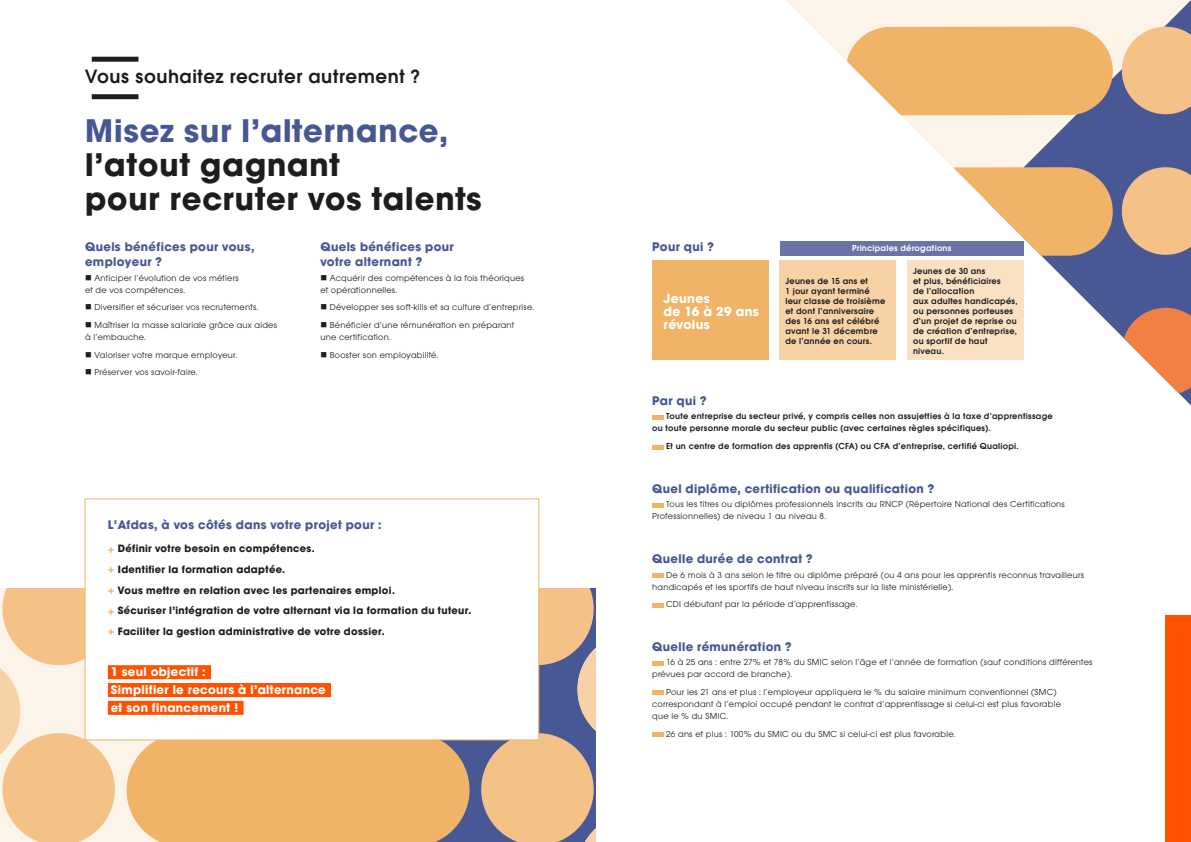
<style>
.page{position:relative;width:1191px;height:842px;background:#fff}
.page>*{position:absolute;margin:0;border:0;box-sizing:border-box;transform-origin:0 0}
.t1{font:700 34px/34px "Avalon";letter-spacing:.025em;color:#1d1d1b}
.t2{font:700 34px "Avalon";letter-spacing:.025em;color:#475793}
.t3{font:600 20px "Avalon";letter-spacing:.025em;color:#1d1d1b}
.t4{font:700 13.7px/13px "Avalon";letter-spacing:.025em;color:#fff}
.t5{font:700 13px/15px "Avalon";letter-spacing:.025em;color:#475793}
.t6{font:700 13px/17.8px "Avalon";letter-spacing:.025em;color:#fff}
.t7{font:700 11px/20.7px "Avalon";letter-spacing:.025em;color:#1d1d1b}
.t8{font:9px/12px "Avalon";letter-spacing:.025em;color:#1d1d1b}
.t9{font:600 9px/10px "Avalon";letter-spacing:.025em;color:#1d1d1b}
.t10{font:600 9px "Avalon";letter-spacing:.025em;color:#fff}
.s1{font-size:12px;color:#f0b368}
</style>
<div class="page">
<hr style="left:652px;top:415px;width:11px;height:4px;background:#f0b368">
<hr style="left:652px;top:445px;width:11px;height:4px;background:#f0b368">
<hr style="left:652px;top:503px;width:11px;height:4px;background:#f0b368">
<hr style="left:652px;top:573px;width:11px;height:4px;background:#f0b368">
<hr style="left:652px;top:603px;width:11px;height:4px;background:#f0b368">
<hr style="left:652px;top:661px;width:11px;height:4px;background:#f0b368">
<hr style="left:652px;top:691px;width:11px;height:4px;background:#f0b368">
<div style="left:652px;top:732px;width:11px;height:5px;background:#f0b368"></div>
<div style="left:1165px;top:615px;width:26px;height:227px;background:#ff5200"></div>
<svg style="left:475px;top:588px;width:120px;height:254px;background:#bea28c"></svg>
<svg style="left:0;top:588px;width:121px;height:254px;background:#f7d3a9"></svg>
<div style="left:127px;top:740px;width:342px;height:102px;background:#f0b368"></div>
<div style="left:85px;top:499px;width:454px;height:241px;background:#fff"></div>
<div style="left:108px;top:665px;width:103px;height:14px;background:#ff5200"></div>
<div style="left:108px;top:683px;width:223px;height:14px;background:#ff5200"></div>
<div style="left:108px;top:701px;width:135px;height:14px;background:#ff5200"></div>
<svg style="left:785px;top:0;width:406px;height:405px"></svg>
<svg style="left:1117px;top:22px;width:74px;height:97px;background:#d7b695"></svg>
<svg style="left:785px;top:22px;width:56px;height:97px"></svg>
<div style="left:845px;top:27px;width:267px;height:88px;background:#f0b368;border-radius:44px"></div>
<svg style="left:1117px;top:163px;width:74px;height:96px;background:#c3a48a"></svg>
<svg style="left:785px;top:163px;width:56px;height:96px"></svg>
<svg style="left:845px;top:167px;width:267px;height:89px"></svg>
<svg style="left:1117px;top:303px;width:74px;height:97px"></svg>
<svg style="left:785px;top:360px;width:56px;height:40px"></svg>
<div style="left:845px;top:308px;width:267px;height:88px;background:#fff;border-radius:44px"></div>
<div style="left:652px;top:261px;width:116px;height:99px;background:#f0b368"></div>
<div style="left:907px;top:261px;width:116px;height:99px;background:#fae1c4"></div>
<div style="left:780px;top:261px;width:116px;height:99px;background:#f7d2a6"></div>
<div style="left:780px;top:241px;width:243px;height:14px;background:#6c73a7"></div>
<div style="left:92px;top:57px;width:46px;height:5px;background:#1d1d1b"></div>
<div style="left:92px;top:94px;width:46px;height:5px;background:#1d1d1b"></div>
<h2 class="t3" style="left:85px;top:65px;width:336px">Vous souhaitez recruter autrement ?</h2>
<h1 class="t2" style="left:85px;top:110px;width:364px">Misez sur l’alternance,</h1>
<h1 class="t1" style="left:85px;top:147px;width:398px">l’atout gagnant<br>pour recruter vos talents</h1>
<h3 class="t5" style="left:85px;top:239px;width:171px">Quels bénéfices pour vous, employeur ?</h3>
<p class="t8" style="left:85px;top:272px;width:155px">■ Anticiper l’évolution de vos métiers et de vos compétences.</p>
<p class="t8" style="left:85px;top:301px;width:175px">■ Diversifier et sécuriser vos recrutements.</p>
<p class="t8" style="left:85px;top:319px;width:193px">■ Maîtriser la masse salariale grâce aux aides à l’embauche.</p>
<p class="t8" style="left:85px;top:349px;width:154px">■ Valoriser votre marque employeur.</p>
<p class="t8" style="left:85px;top:366px;width:114px">■ Préserver vos savoir-faire.</p>
<h3 class="t5" style="left:320px;top:239px;width:135px">Quels bénéfices pour votre alternant ?</h3>
<p class="t8" style="left:320px;top:272px;width:205px">■ Acquérir des compétences à la fois théoriques et opérationnelles.</p>
<p class="t8" style="left:320px;top:301px;width:215px">■ Développer ses soft-kills et sa culture d’entreprise.</p>
<p class="t8" style="left:320px;top:319px;width:195px">■ Bénéficier d’une rémunération en préparant une certification.</p>
<p class="t8" style="left:320px;top:349px;width:119px">■ Booster son employabilité.</p>
<h3 class="t5" style="left:108px;top:517px;width:275px">L’Afdas, à vos côtés dans votre projet pour :</h3>
<p class="t7" style="left:108px;top:538px;width:365px"><span class="s1">+</span> Définir votre besoin en compétences.<br><span class="s1">+</span> Identifier la formation adaptée.<br><span class="s1">+</span> Vous mettre en relation avec les partenaires emploi.<br><span class="s1">+</span> Sécuriser l’intégration de votre alternant via la formation du tuteur. <span class="s1">+</span> Faciliter la gestion administrative de votre dossier.</p>
<h3 class="t6" style="left:111px;top:663px;width:216px">1 seul objectif :<br>Simplifier le recours à l’alternance et son financement !</h3>
<h3 class="t5" style="left:652px;top:239px;width:63px">Pour qui ?</h3>
<h3 class="t4" style="left:663px;top:291px;width:97px">Jeunes<br>de 16 à 29 ans révolus</h3>
<p class="t10" style="left:852px;top:243px;width:101px">Principales dérogations</p>
<p class="t9" style="left:785px;top:276px;width:101px">Jeunes de 15 ans et<br>1 jour ayant terminé leur classe de troisième et dont l’anniversaire des 16 ans est célébré avant le 31 décembre de l’année en cours.</p>
<p class="t9" style="left:913px;top:266px;width:106px">Jeunes de 30 ans<br>et plus, bénéficiaires<br>de l’allocation<br>aux adultes handicapés, ou personnes porteuses d’un projet de reprise ou de création d’entreprise, ou sportif de haut niveau.</p>
<h3 class="t5" style="left:652px;top:393px;width:56px">Par qui ?</h3>
<p class="t9" style="left:652px;top:410px;width:402px;line-height:12px;text-indent:14px">Toute entreprise du secteur privé, y compris celles non assujetties à la taxe d’apprentissage ou toute personne morale du secteur public (avec certaines règles spécifiques).</p>
<p class="t9" style="left:666px;top:441px;width:354px">Et un centre de formation des apprentis (CFA) ou CFA d’entreprise, certifié Qualiopi.</p>
<h3 class="t5" style="left:652px;top:480px;width:284px">Quel diplôme, certification ou qualification ?</h3>
<p class="t8" style="left:652px;top:498px;width:414px;text-indent:14px">Tous les titres ou diplômes professionnels inscrits au RNCP (Répertoire National des Certifications<br>Professionnelles) de niveau 1 au niveau 8.</p>
<h3 class="t5" style="left:652px;top:551px;width:162px">Quelle durée de contrat ?</h3>
<p class="t8" style="left:652px;top:568px;width:433px;text-indent:14px">De 6 mois à 3 ans selon le titre ou diplôme préparé (ou 4 ans pour les apprentis reconnus travailleurs handicapés et les sportifs de haut niveau inscrits sur la liste ministérielle).</p>
<p class="t8" style="left:666px;top:598px;width:193px">CDI débutant par la période d’apprentissage.</p>
<h3 class="t5" style="left:652px;top:639px;width:141px">Quelle rémunération ?</h3>
<p class="t8" style="left:652px;top:656px;width:442px;text-indent:14px">16 à 25 ans : entre 27% et 78% du SMIC selon l’âge et l’année de formation (sauf conditions différentes prévues par accord de branche).</p>
<p class="t8" style="left:652px;top:686px;width:410px;text-indent:14px">Pour les 21 ans et plus : l’employeur appliquera le % du salaire minimum conventionnel (SMC) correspondant à l’emploi occupé pendant le contrat d’apprentissage si celui-ci est plus favorable que le % du SMIC.</p>
<p class="t8" style="left:666px;top:728px;width:291px">26 ans et plus : 100% du SMIC ou du SMC si celui-ci est plus favorable.</p>
</div>
